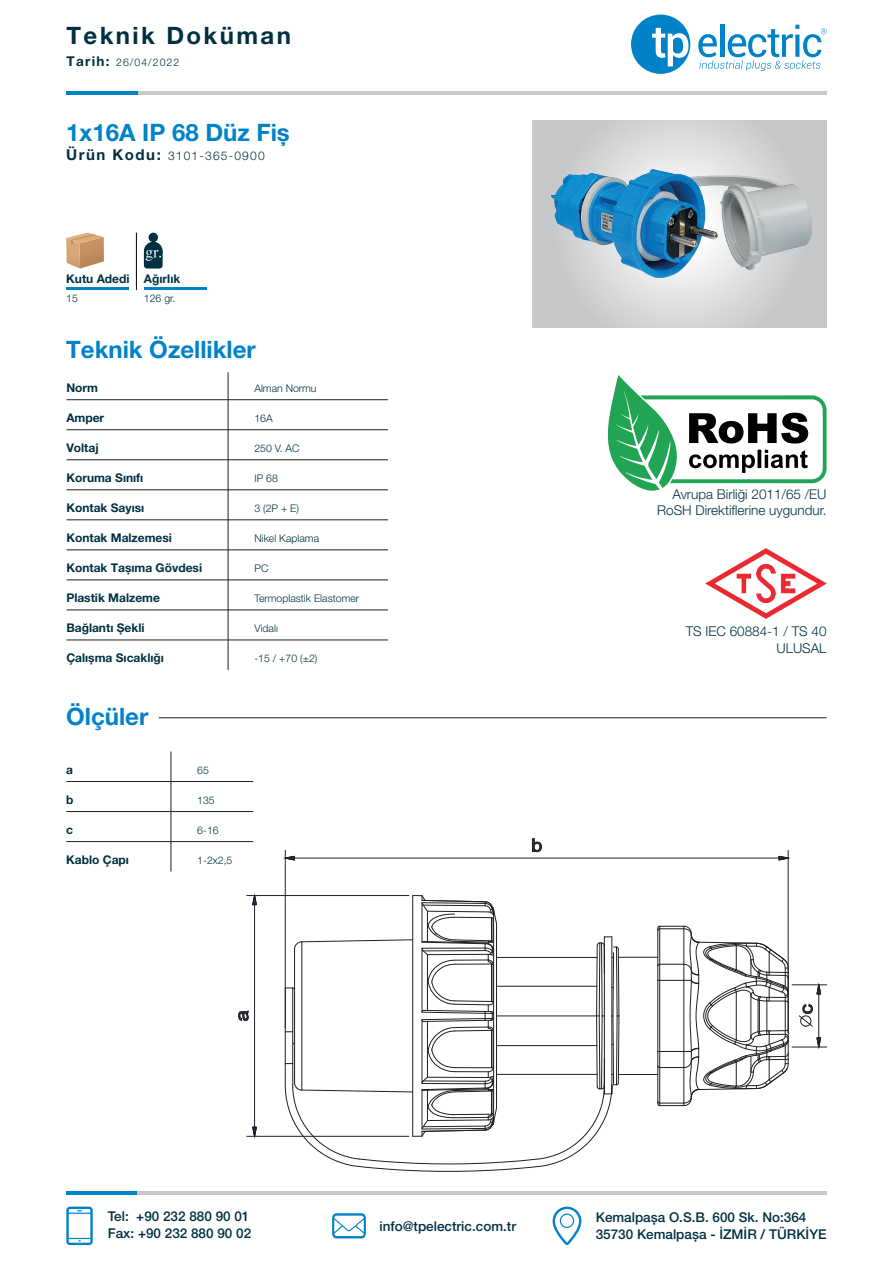
<style>
.page{position:relative;width:893px;height:1263px;background:#fff}
.page>*{position:absolute;margin:0;border:0;box-sizing:border-box;transform-origin:0 0}
.t1{font:700 24px "Helvetica Neue LT Pro";color:#0082c8}
.t2{font:700 24px "Helvetica Neue LT Pro";letter-spacing:.1em;color:#003042}
.t3{font:500 13.5px/16.8px "Helvetica Neue LT Pro";color:#003042}
.t4{font:300 13.5px/16.5px "Helvetica Neue LT Pro";color:#003042;text-align:right}
.t5{font:700 12px "Helvetica Neue LT Pro";color:#003042}
.t6{font:300 12px "Helvetica Neue LT Pro";letter-spacing:.1em;color:#003042}
.t7{font:300 10.5px "Helvetica Neue LT Pro";color:#003042}
.s1{font-weight:700;font-size:13.5px}
.s2{font-weight:700;font-size:15px}
</style>
<div class="page">
<div style="left:631px;top:15px;width:59px;height:59px;background:#0082c8;border-radius:50%"></div>
<svg style="left:652px;top:28px;width:36px;height:38px"></svg>
<svg style="left:698px;top:25px;width:129px;height:46px"></svg>
<hr style="left:98px;top:92px;width:729px;height:3px;background:#c7c8ca">
<hr style="left:66px;top:92px;width:72px;height:3px;background:#0082c8">
<svg style="left:608px;top:375px;width:218px;height:116px"></svg>
<img style="left:705px;top:548px;width:121px;height:70px">
<hr style="left:159px;top:717px;width:667px;height:1px;background:#231f20">
<hr style="left:228px;top:372px;width:1px;height:298px;background:#231f20">
<hr style="left:66px;top:399px;width:322px;height:1px;background:#231f20">
<hr style="left:66px;top:429px;width:322px;height:1px;background:#231f20">
<hr style="left:66px;top:459px;width:322px;height:1px;background:#231f20">
<hr style="left:66px;top:489px;width:322px;height:1px;background:#231f20">
<hr style="left:66px;top:520px;width:322px;height:1px;background:#231f20">
<hr style="left:66px;top:550px;width:322px;height:1px;background:#231f20">
<hr style="left:66px;top:580px;width:322px;height:1px;background:#231f20">
<hr style="left:66px;top:610px;width:322px;height:1px;background:#231f20">
<hr style="left:66px;top:640px;width:322px;height:1px;background:#231f20">
<hr style="left:97px;top:1192px;width:730px;height:3px;background:#c7c8ca">
<hr style="left:66px;top:1192px;width:71px;height:3px;background:#0082c8">
<svg style="left:332px;top:1213px;width:34px;height:25px"></svg>
<svg style="left:66px;top:1206px;width:27px;height:39px"></svg>
<svg style="left:553px;top:1206px;width:28px;height:39px"></svg>
<svg style="left:657px;top:926px;width:132px;height:180px"></svg>
<hr style="left:618px;top:957px;width:40px;height:1px;background:#231f20">
<hr style="left:618px;top:1074px;width:40px;height:1px;background:#231f20">
<svg style="left:285px;top:895px;width:334px;height:277px"></svg>
<svg style="left:238px;top:1010px;width:11px;height:11px"></svg>
<svg style="left:252px;top:1127px;width:5px;height:11px"></svg>
<svg style="left:252px;top:893px;width:5px;height:12px"></svg>
<hr style="left:254px;top:905px;width:1px;height:222px;background:#231f20">
<hr style="left:247px;top:1136px;width:162px;height:1px;background:#231f20">
<hr style="left:247px;top:895px;width:162px;height:1px;background:#231f20">
<svg style="left:532px;top:838px;width:10px;height:14px"></svg>
<svg style="left:283px;top:856px;width:12px;height:4px"></svg>
<svg style="left:779px;top:856px;width:11px;height:4px"></svg>
<hr style="left:294px;top:858px;width:485px;height:1px;background:#231f20">
<hr style="left:285px;top:850px;width:1px;height:178px;background:#231f20">
<hr style="left:788px;top:850px;width:1px;height:183px;background:#231f20">
<hr style="left:818px;top:994px;width:1px;height:44px;background:#231f20">
<hr style="left:792px;top:1047px;width:35px;height:1px;background:#231f20">
<hr style="left:792px;top:984px;width:35px;height:1px;background:#231f20">
<svg style="left:799px;top:1004px;width:14px;height:23px"></svg>
<svg style="left:817px;top:1037px;width:4px;height:12px"></svg>
<svg style="left:817px;top:983px;width:4px;height:11px"></svg>
<svg style="left:533px;top:120px;width:294px;height:208px;background:#d0d1d3"></svg>
<img style="left:551px;top:170px;width:260px;height:108px">
<div style="left:144px;top:249px;width:19px;height:20px;background:#003042;border-radius:3px"></div>
<div style="left:144px;top:242px;width:19px;height:18px;background:#003042;border-radius:50%"></div>
<div style="left:149px;top:233px;width:9px;height:9px;background:#003042;border-radius:50%"></div>
<svg style="left:146px;top:250px;width:15px;height:11px"></svg>
<hr style="left:136px;top:233px;width:1px;height:57px;background:#000001">
<hr style="left:66px;top:287px;width:63px;height:3px;background:#0082c8">
<hr style="left:144px;top:287px;width:63px;height:3px;background:#0082c8">
<svg style="left:66px;top:233px;width:38px;height:36px"></svg>
<hr style="left:171px;top:751px;width:1px;height:121px;background:#231f20">
<hr style="left:66px;top:781px;width:187px;height:1px;background:#231f20">
<hr style="left:66px;top:811px;width:187px;height:1px;background:#231f20">
<hr style="left:66px;top:841px;width:187px;height:1px;background:#231f20">
<h1 class="t2" style="left:66px;top:21px;width:226px">Teknik Doküman</h1>
<p class="t7" style="left:66px;top:56px;width:114px"><span class="s1">Tarih:</span> 26/04/2022</p>
<h1 class="t1" style="left:66px;top:117px;width:225px">1x16A IP 68 Düz Fiș</h1>
<p class="t6" style="left:66px;top:149px;width:200px"><span class="s2">Ürün Kodu:</span> 3101-365-0900</p>
<p class="t5" style="left:66px;top:271px;width:116px">Kutu Adedi Ağırlık</p>
<p class="t7" style="left:66px;top:292px;width:13px">15</p>
<p class="t7" style="left:144px;top:292px;width:33px">126 gr.</p>
<h1 class="t1" style="left:66px;top:335px;width:191px">Teknik Özellikler</h1>
<p class="t5" style="left:66px;top:380px;width:33px">Norm</p>
<p class="t5" style="left:66px;top:410px;width:39px">Amper</p>
<p class="t5" style="left:66px;top:440px;width:34px">Voltaj</p>
<p class="t5" style="left:66px;top:470px;width:79px">Koruma Sınıfı</p>
<p class="t5" style="left:66px;top:500px;width:79px">Kontak Sayısı</p>
<p class="t5" style="left:66px;top:530px;width:107px">Kontak Malzemesi</p>
<p class="t5" style="left:66px;top:560px;width:137px">Kontak Tașıma Gövdesi</p>
<p class="t5" style="left:66px;top:590px;width:95px">Plastik Malzeme</p>
<p class="t5" style="left:66px;top:620px;width:80px">Bağlantı Șekli</p>
<p class="t5" style="left:66px;top:650px;width:99px">Çalıșma Sıcaklığı</p>
<p class="t7" style="left:254px;top:382px;width:64px">Alman Normu</p>
<p class="t7" style="left:254px;top:412px;width:20px">16A</p>
<p class="t7" style="left:254px;top:442px;width:47px">250 V. AC</p>
<p class="t7" style="left:254px;top:472px;width:25px">IP 68</p>
<p class="t7" style="left:254px;top:502px;width:46px">3 (2P + E)</p>
<p class="t7" style="left:254px;top:532px;width:66px">Nikel Kaplama</p>
<p class="t7" style="left:254px;top:562px;width:16px">PC</p>
<p class="t7" style="left:254px;top:592px;width:106px">Termoplastik Elastomer</p>
<p class="t7" style="left:254px;top:622px;width:25px">Vidalı</p>
<p class="t7" style="left:254px;top:652px;width:64px">-15 / +70 (±2)</p>
<h1 class="t1" style="left:66px;top:702px;width:84px">Ölçüler</h1>
<p class="t5" style="left:66px;top:762px;width:8px">a</p>
<p class="t5" style="left:66px;top:792px;width:9px">b</p>
<p class="t5" style="left:66px;top:822px;width:8px">c</p>
<p class="t5" style="left:66px;top:852px;width:64px">Kablo Çapı</p>
<p class="t7" style="left:197px;top:764px;width:13px">65</p>
<p class="t7" style="left:197px;top:794px;width:19px">135</p>
<p class="t7" style="left:197px;top:824px;width:23px">6-16</p>
<p class="t7" style="left:197px;top:854px;width:37px">1-2x2,5</p>
<p class="t4" style="left:657px;top:485px;width:171px">Avrupa Birliği 2011/65 /EU<br>RoSH Direktiflerine uygundur.</p>
<p class="t4" style="left:686px;top:623px;width:142px">TS IEC 60884-1 / TS 40<br>ULUSAL</p>
<p class="t3" style="left:108px;top:1208px;width:145px">Tel: +90 232 880 90 01<br>Fax: +90 232 880 90 02</p>
<p class="t3" style="left:596px;top:1208px;width:232px">Kemalpașa O.S.B. 600 Sk. No:364<br>35730 Kemalpașa - İZMİR / TÜRKİYE</p>
<p class="t3" style="left:379px;top:1217px;width:138px">info@tpelectric.com.tr</p>
</div>
